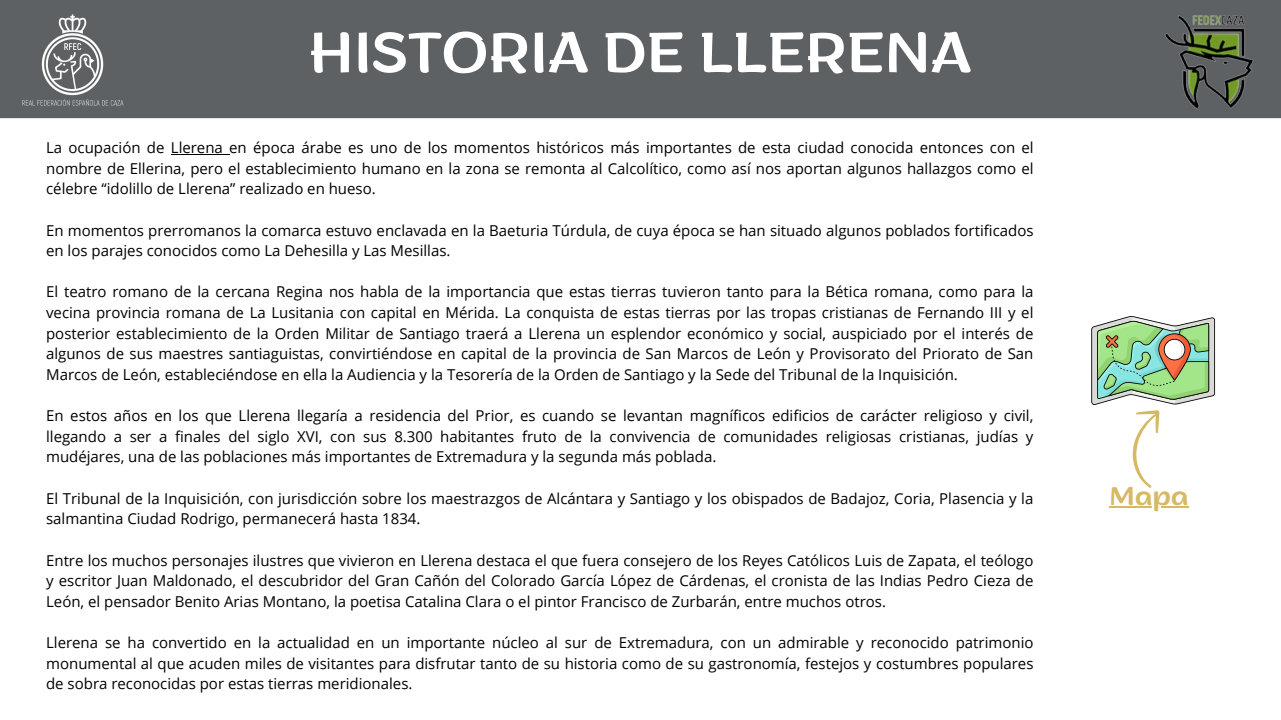
<style>
.page{position:relative;width:1281px;height:720px;background:#fff}
.page>*{position:absolute;margin:0;border:0;box-sizing:border-box;transform-origin:0 0}
.t1{font:57.5px "ZT Arturo";color:#fff}
.t2{font:26.25px "ZT Arturo";color:#d6b964}
.t3{font:15px/20.6px "Open Sans";color:#000;text-align:justify}
</style>
<div class="page">
<div style="left:0;top:0;width:1281px;height:118px;background:#5e6163"></div>
<img style="left:16px;top:3px;width:112px;height:112px">
<hr style="left:171px;top:154px;width:58px;height:1px;background:#000">
<svg style="left:1091px;top:316px;width:124px;height:172px"></svg>
<hr style="left:1109px;top:507px;width:79px;height:1px;background:#d6b964">
<img style="left:1160px;top:7px;width:97px;height:112px">
<h1 class="t1" style="left:309px;top:30px;width:663px">HISTORIA DE LLERENA</h1>
<p class="t3" style="left:46px;top:137px;width:989px">La ocupación de Llerena en época árabe es uno de los momentos históricos más importantes de esta ciudad conocida entonces con el nombre de Ellerina, pero el establecimiento humano en la zona se remonta al Calcolítico, como así nos aportan algunos hallazgos como el célebre “idolillo de Llerena” realizado en hueso.</p>
<p class="t3" style="left:46px;top:219px;width:989px">En momentos prerromanos la comarca estuvo enclavada en la Baeturia Túrdula, de cuya época se han situado algunos poblados fortificados en los parajes conocidos como La Dehesilla y Las Mesillas.</p>
<p class="t3" style="left:46px;top:281px;width:989px">El teatro romano de la cercana Regina nos habla de la importancia que estas tierras tuvieron tanto para la Bética romana, como para la vecina provincia romana de La Lusitania con capital en Mérida. La conquista de estas tierras por las tropas cristianas de Fernando III y el posterior establecimiento de la Orden Militar de Santiago traerá a Llerena un esplendor económico y social, auspiciado por el interés de algunos de sus maestres santiaguistas, convirtiéndose en capital de la provincia de San Marcos de León y Provisorato del Priorato de San Marcos de León, estableciéndose en ella la Audiencia y la Tesorería de la Orden de Santiago y la Sede del Tribunal de la Inquisición.</p>
<p class="t3" style="left:46px;top:405px;width:988px">En estos años en los que Llerena llegaría a residencia del Prior, es cuando se levantan magníficos edificios de carácter religioso y civil, llegando a ser a finales del siglo XVI, con sus 8.300 habitantes fruto de la convivencia de comunidades religiosas cristianas, judías y mudéjares, una de las poblaciones más importantes de Extremadura y la segunda más poblada.</p>
<p class="t3" style="left:46px;top:488px;width:988px">El Tribunal de la Inquisición, con jurisdicción sobre los maestrazgos de Alcántara y Santiago y los obispados de Badajoz, Coria, Plasencia y la salmantina Ciudad Rodrigo, permanecerá hasta 1834.</p>
<p class="t3" style="left:46px;top:549px;width:989px">Entre los muchos personajes ilustres que vivieron en Llerena destaca el que fuera consejero de los Reyes Católicos Luis de Zapata, el teólogo y escritor Juan Maldonado, el descubridor del Gran Cañón del Colorado García López de Cárdenas, el cronista de las Indias Pedro Cieza de León, el pensador Benito Arias Montano, la poetisa Catalina Clara o el pintor Francisco de Zurbarán, entre muchos otros.</p>
<p class="t3" style="left:46px;top:632px;width:989px">Llerena se ha convertido en la actualidad en un importante núcleo al sur de Extremadura, con un admirable y reconocido patrimonio monumental al que acuden miles de visitantes para disfrutar tanto de su historia como de su gastronomía, festejos y costumbres populares de sobra reconocidas por estas tierras meridionales.</p>
<p class="t2" style="left:1109px;top:485px;width:81px">Mapa</p>
</div>
